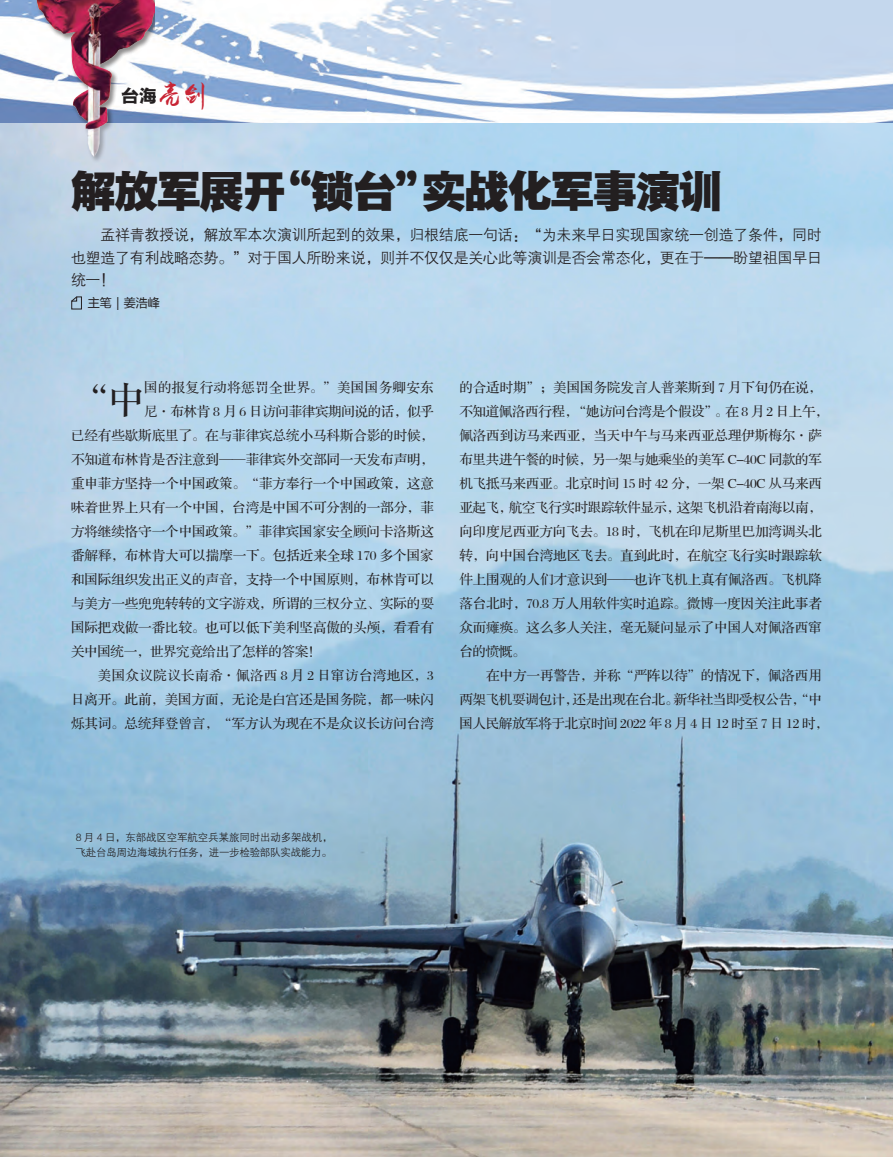
<style>
.page{position:relative;width:893px;height:1157px;background:#fff}
.page>*{position:absolute;margin:0;border:0;box-sizing:border-box;transform-origin:0 0}
.t1{font:45px "FZYDTHJW GB1 0";letter-spacing:-.05em;color:#231f20}
.t2{font:37.5px "FZS3 JW GB1 0";color:#231f20}
.t3{font:18px "FZYDCHK GBK1 0";color:#231f20}
.t4{font:15px/22.5px "FZZDXJW GB1 0";letter-spacing:-.02em;color:#231f20;text-align:justify}
.t5{font:13.5px "FZS3 JW GB1 0";letter-spacing:-.005em;color:#231f20}
.t6{font:13.5px "FZS3 JW GB1 0";letter-spacing:-.025em;color:#231f20}
.t7{font:13.5px "FZS3 JW GB1 0";letter-spacing:.03em;color:#231f20}
.t8{font:12px "Microsoft Ya Hei";color:#231f20}
.t9{font:10.5px/15px "FZZDXJW GB1 0";letter-spacing:-.025em;color:#231f20}
.s1{font-family:"yuweij";font-size:24px;color:#c82434}
.s2{font-family:"yuweij";font-size:25.5px;color:#c82434}
</style>
<div class="page">
<img style="left:0;top:0;width:893px;height:123px">
<img style="left:0;top:123px;width:893px;height:1034px">
<svg style="left:71px;top:296px;width:11px;height:13px"></svg>
<div style="left:36px;top:0;width:119px;height:163px;background:#231f20;opacity:.3"></div>
<h3 class="t3" style="left:121px;top:85px;width:87px">台海<span class="s1">亮</span><span class="s2">剑</span></h3>
<p class="t1" style="left:71px;top:167px;width:654px">解放军展开“锁台”实战化军事演训</p>
<p class="t4" style="left:71px;top:224px;width:752px">　　孟祥青教授说，解放军本次演训所起到的效果，归根结底一句话：“为未来早日实现国家统一创造了条件，同时也塑造了有利战略态势。”对于国人所盼来说，则并不仅仅是关心此等演训是否会常态化，更在于——盼望祖国早日统一！</p>
<p class="t8" style="left:88px;top:294px;width:73px">主笔｜姜浩峰</p>
<p class="t2" style="left:71px;top:380px;width:76px">“中</p>
<p class="t7" style="left:144px;top:380px;width:291px">国的报复行动将惩罚全世界。”美国国务卿安东</p>
<p class="t6" style="left:144px;top:404px;width:291px">尼·布林肯 8 月 6 日访问菲律宾期间说的话，似乎</p>
<p class="t5" style="left:71px;top:428px;width:364px">已经有些歇斯底里了。在与菲律宾总统小马科斯合影的时候，</p>
<p class="t5" style="left:71px;top:452px;width:364px">不知道布林肯是否注意到——菲律宾外交部同一天发布声明，</p>
<p class="t5" style="left:71px;top:476px;width:364px">重申菲方坚持一个中国政策。“菲方奉行一个中国政策，这意</p>
<p class="t5" style="left:71px;top:500px;width:364px">味着世界上只有一个中国，台湾是中国不可分割的一部分，菲</p>
<p class="t5" style="left:71px;top:524px;width:364px">方将继续恪守一个中国政策。”菲律宾国家安全顾问卡洛斯这</p>
<p class="t5" style="left:71px;top:548px;width:364px">番解释，布林肯大可以揣摩一下。包括近来全球 170 多个国家</p>
<p class="t5" style="left:71px;top:572px;width:364px">和国际组织发出正义的声音，支持一个中国原则，布林肯可以</p>
<p class="t5" style="left:71px;top:596px;width:364px">与美方一些兜兜转转的文字游戏，所谓的三权分立、实际的耍</p>
<p class="t5" style="left:71px;top:620px;width:364px">国际把戏做一番比较。也可以低下美利坚高傲的头颅，看看有</p>
<p class="t6" style="left:71px;top:644px;width:252px">关中国统一，世界究竟给出了怎样的答案！</p>
<p class="t7" style="left:98px;top:668px;width:338px">美国众议院议长南希·佩洛西 8 月 2 日窜访台湾地区，3</p>
<p class="t5" style="left:71px;top:692px;width:364px">日离开。此前，美国方面，无论是白宫还是国务院，都一味闪</p>
<p class="t5" style="left:71px;top:716px;width:364px">烁其词。总统拜登曾言，“军方认为现在不是众议长访问台湾</p>
<p class="t5" style="left:459px;top:380px;width:364px">的合适时期”；美国国务院发言人普莱斯到 7 月下旬仍在说，</p>
<p class="t6" style="left:459px;top:404px;width:371px">不知道佩洛西行程，“她访问台湾是个假设”。在 8 月 2 日上午，</p>
<p class="t5" style="left:459px;top:428px;width:364px">佩洛西到访马来西亚，当天中午与马来西亚总理伊斯梅尔·萨</p>
<p class="t5" style="left:459px;top:452px;width:364px">布里共进午餐的时候，另一架与她乘坐的美军 C-40C 同款的军</p>
<p class="t5" style="left:459px;top:476px;width:364px">机飞抵马来西亚。北京时间 15 时 42 分，一架 C-40C 从马来西</p>
<p class="t6" style="left:459px;top:500px;width:364px">亚起飞，航空飞行实时跟踪软件显示，这架飞机沿着南海以南，</p>
<p class="t5" style="left:459px;top:524px;width:364px">向印度尼西亚方向飞去。18 时，飞机在印尼斯里巴加湾调头北</p>
<p class="t5" style="left:459px;top:548px;width:364px">转，向中国台湾地区飞去。直到此时，在航空飞行实时跟踪软</p>
<p class="t5" style="left:459px;top:572px;width:364px">件上围观的人们才意识到——也许飞机上真有佩洛西。飞机降</p>
<p class="t5" style="left:459px;top:596px;width:364px">落台北时，70.8 万人用软件实时追踪。微博一度因关注此事者</p>
<p class="t5" style="left:459px;top:620px;width:364px">众而瘫痪。这么多人关注，毫无疑问显示了中国人对佩洛西窜</p>
<p class="t5" style="left:459px;top:644px;width:68px">台的愤慨。</p>
<p class="t5" style="left:486px;top:668px;width:337px">在中方一再警告，并称“严阵以待”的情况下，佩洛西用</p>
<p class="t6" style="left:459px;top:692px;width:364px">两架飞机耍调包计，还是出现在台北。新华社当即受权公告，“中</p>
<p class="t6" style="left:459px;top:716px;width:371px">国人民解放军将于北京时间 2022 年 8 月 4 日 12 时至 7 日 12 时，</p>
<p class="t9" style="left:76px;top:830px;width:258px">8 月 4 日，东部战区空军航空兵某旅同时出动多架战机，飞赴台岛周边海域执行任务，进一步检验部队实战能力。</p>
</div>
